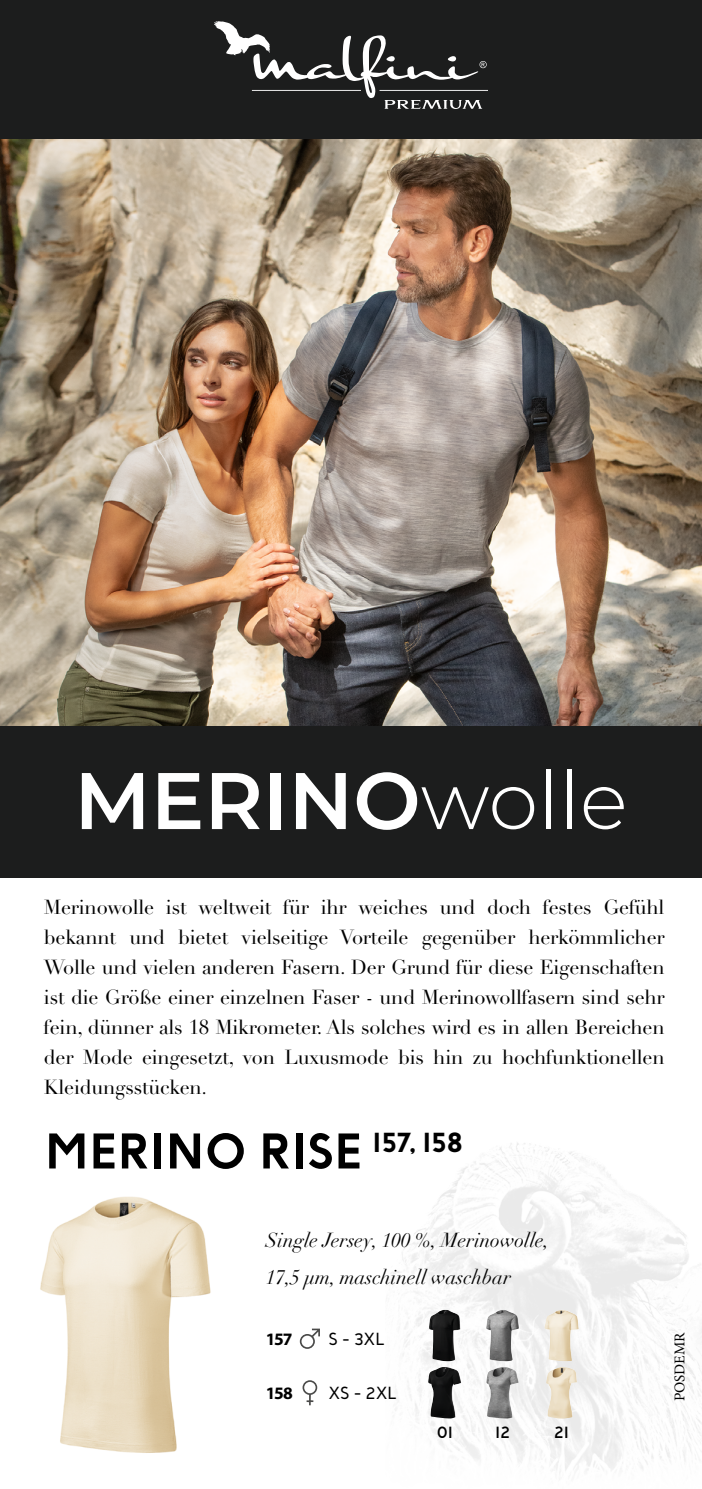
<style>
.page{position:relative;width:702px;height:1489px;background:#fff}
.page>*{position:absolute;margin:0;border:0;box-sizing:border-box;transform-origin:0 0}
.t1{font:600 80px "Montserrat";color:#fff}
.t2{font:700 50px "Baufra";letter-spacing:-.02em;color:#000}
.t3{font:20px/30px "Didot LT Pro";letter-spacing:-.01em;color:#000;text-align:justify}
.t4{font:italic 20px/37px "Didot LT Pro";color:#000}
.t5{font:600 17.5px "Baufra";letter-spacing:-.02em;color:#000}
.t6{font:700 17.5px "Myriad Pro";letter-spacing:-.07em;color:#000}
.t7{font:600 17.25px "Baufra";color:#000}
.t8{font:15px "Minion Pro";color:#000}
.s1{font-weight:300}
</style>
<div class="page">
<img style="left:40px;top:1196px;width:171px;height:257px">
<img style="left:0;top:138px;width:702px;height:588px">
<div style="left:0;top:0;width:702px;height:138px;background:#1c1d1d"></div>
<svg style="left:300px;top:1328px;width:20px;height:20px"></svg>
<svg style="left:302px;top:1380px;width:15px;height:25px"></svg>
<div style="left:0;top:726px;width:702px;height:152px;background:#1c1d1d"></div>
<svg style="left:214px;top:21px;width:274px;height:88px"></svg>
<img style="left:546px;top:1366px;width:31px;height:52px">
<img style="left:427px;top:1366px;width:34px;height:52px">
<img style="left:486px;top:1366px;width:33px;height:52px">
<img style="left:544px;top:1309px;width:34px;height:52px">
<img style="left:428px;top:1309px;width:32px;height:52px">
<img style="left:485px;top:1309px;width:34px;height:52px">
<h1 class="t1" style="left:74px;top:744px;width:555px">MERINO<span class="s1">wolle</span></h1>
<p class="t3" style="left:44px;top:892px;width:622px">Merinowolle ist weltweit für ihr weiches und doch festes Gefühl bekannt und bietet vielseitige Vorteile gegenüber herkömmlicher Wolle und vielen anderen Fasern. Der Grund für diese Eigenschaften ist die Größe einer einzelnen Faser - und Merinowollfasern sind sehr fein, dünner als 18 Mikrometer. Als solches wird es in allen Bereichen der Mode eingesetzt, von Luxusmode bis hin zu hochfunktionellen Kleidungsstücken.</p>
<h2 class="t2" style="left:44px;top:1114px;width:420px">MERINO RISE <sup>157,</sup> <sup>158</sup></h2>
<p class="t4" style="left:266px;top:1221px;width:284px">Single Jersey, 100 %‚ Merinowolle,<br>17,5 µm, maschinell waschbar</p>
<p class="t6" style="left:266px;top:1327px;width:28px">157</p>
<p class="t5" style="left:328px;top:1327px;width:58px">S - 3XL</p>
<p class="t6" style="left:266px;top:1381px;width:28px">158</p>
<p class="t5" style="left:328px;top:1381px;width:70px">XS - 2XL</p>
<p class="t7" style="left:436px;top:1419px;width:18px">01</p>
<p class="t7" style="left:495px;top:1419px;width:16px">12</p>
<p class="t7" style="left:554px;top:1419px;width:16px">21</p>
<p class="t8" style="left:669px;top:1401px;width:70px;rotate:-90deg">POSDEMR</p>
</div>
